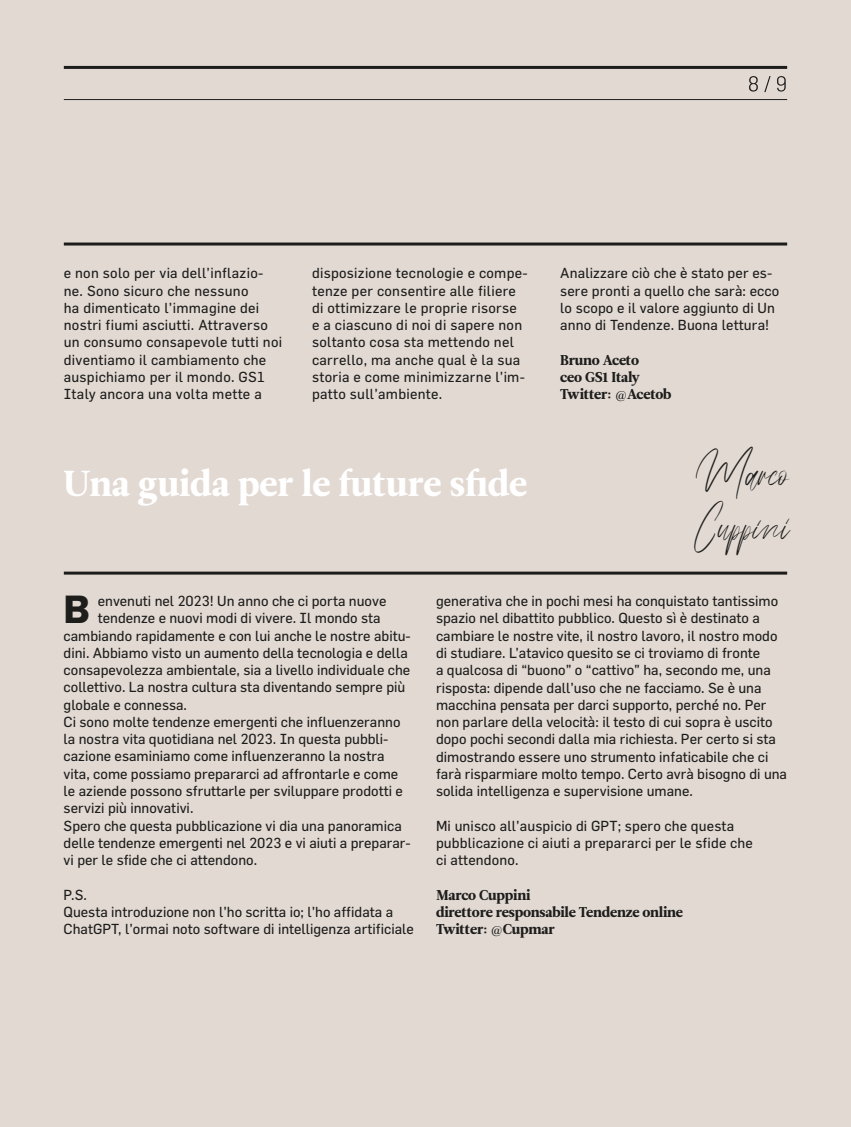
<style>
.page{position:relative;width:851px;height:1127px;background:#fff}
.page>*{position:absolute;margin:0;border:0;box-sizing:border-box;transform-origin:0 0}
.t1{font:45px/54px "Hudzaifah";color:#1d1d1b}
.t2{font:700 38.4px "Flama";color:#1d1d1b}
.t3{font:36px "Leitura News Roman 4";color:#fff}
.t4{font:14.25px/17.2px "Flama";color:#1d1d1b}
.t5{font:14.25px/17.2px "Flama";letter-spacing:.02em;color:#1d1d1b}
.t6{font:14.25px/17.2px "Leitura News Roman 4";letter-spacing:-.015em;color:#1d1d1b}
</style>
<div class="page">
<div style="left:0;top:0;width:850px;height:1127px;background:#e2d9d3"></div>
<hr style="left:64px;top:571px;width:723px;height:3px;background:#1d1d1b">
<hr style="left:64px;top:99px;width:723px;height:1px;background:#1d1d1b">
<hr style="left:64px;top:242px;width:723px;height:3px;background:#1d1d1b">
<hr style="left:64px;top:66px;width:723px;height:3px;background:#1d1d1b">
<svg style="left:749px;top:76px;width:36px;height:16px"></svg>
<p class="t5" style="left:64px;top:264px;width:220px">e non solo per via dell’inflazio&shy;ne. Sono sicuro che nessuno<br>ha dimenticato l’immagine dei nostri fiumi asciutti. Attraverso un consumo consapevole tutti noi diventiamo il cambiamento che auspichiamo per il mondo. GS1<br>Italy ancora una volta mette a</p>
<p class="t5" style="left:312px;top:264px;width:217px">disposizione tecnologie e compe&shy;tenze per consentire alle filiere di ottimizzare le proprie risorse e a ciascuno di noi di sapere non soltanto cosa sta mettendo nel carrello, ma anche qual è la sua storia e come minimizzarne l’im&shy;patto sull’ambiente.</p>
<p class="t4" style="left:560px;top:264px;width:221px">Analizzare ciò che è stato per es&shy;sere pronti a quello che sarà: ecco lo scopo e il valore aggiunto di Un anno di Tendenze. Buona lettura!</p>
<p class="t6" style="left:560px;top:351px;width:113px">Bruno Aceto<br>ceo GS1 Italy<br>Twitter: @Acetob</p>
<h3 class="t3" style="left:64px;top:462px;width:465px">Una guida per le future sfide</h3>
<h1 class="t1" style="left:693px;top:445px;width:95px">Marco<br>Cuppini</h1>
<h2 class="t2" style="left:64px;top:586px;width:28px">B</h2>
<p class="t4" style="left:98px;top:592px;width:290px">envenuti nel 2023! Un anno che ci porta nuove</p>
<p class="t4" style="left:98px;top:609px;width:284px">tendenze e nuovi modi di vivere. Il mondo sta</p>
<p class="t4" style="left:64px;top:626px;width:348px">cambiando rapidamente e con lui anche le nostre abitu-</p>
<p class="t4" style="left:64px;top:644px;width:346px">dini. Abbiamo visto un aumento della tecnologia e della</p>
<p class="t4" style="left:64px;top:661px;width:348px">consapevolezza ambientale, sia a livello individuale che</p>
<p class="t4" style="left:64px;top:678px;width:343px">collettivo. La nostra cultura sta diventando sempre più</p>
<p class="t4" style="left:64px;top:695px;width:125px">globale e connessa.</p>
<p class="t4" style="left:64px;top:713px;width:338px">Ci sono molte tendenze emergenti che influenzeranno</p>
<p class="t4" style="left:64px;top:730px;width:326px">la nostra vita quotidiana nel 2023. In questa pubbli-</p>
<p class="t4" style="left:64px;top:747px;width:322px">cazione esaminiamo come influenzeranno la nostra</p>
<p class="t4" style="left:64px;top:765px;width:336px">vita, come possiamo prepararci ad affrontarle e come</p>
<p class="t4" style="left:64px;top:782px;width:341px">le aziende possono sfruttarle per sviluppare prodotti e</p>
<p class="t4" style="left:64px;top:799px;width:131px">servizi più innovativi.</p>
<p class="t4" style="left:64px;top:816px;width:339px">Spero che questa pubblicazione vi dia una panoramica</p>
<p class="t4" style="left:64px;top:834px;width:348px">delle tendenze emergenti nel 2023 e vi aiuti a preparar-</p>
<p class="t4" style="left:64px;top:851px;width:195px">vi per le sfide che ci attendono.</p>
<p class="t4" style="left:64px;top:885px;width:351px">P.S.<br>Questa introduzione non l’ho scritta io; l’ho affidata a<br>ChatGPT, l’ormai noto software di intelligenza artificiale</p>
<p class="t4" style="left:436px;top:592px;width:352px">generativa che in pochi mesi ha conquistato tantissimo spazio nel dibattito pubblico. Questo sì è destinato a cambiare le nostre vite, il nostro lavoro, il nostro modo di studiare. L’atavico quesito se ci troviamo di fronte<br>a qualcosa di “buono” o “cattivo” ha, secondo me, una risposta: dipende dall’uso che ne facciamo. Se è una macchina pensata per darci supporto, perché no. Per non parlare della velocità: il testo di cui sopra è uscito dopo pochi secondi dalla mia richiesta. Per certo si sta dimostrando essere uno strumento infaticabile che ci farà risparmiare molto tempo. Certo avrà bisogno di una solida intelligenza e supervisione umane.</p>
<p class="t4" style="left:436px;top:816px;width:318px">Mi unisco all’auspicio di GPT; spero che questa pubblicazione ci aiuti a prepararci per le sfide che ci attendono.</p>
<p class="t6" style="left:436px;top:886px;width:248px">Marco Cuppini<br>direttore responsabile Tendenze online<br>Twitter: @Cupmar</p>
</div>
